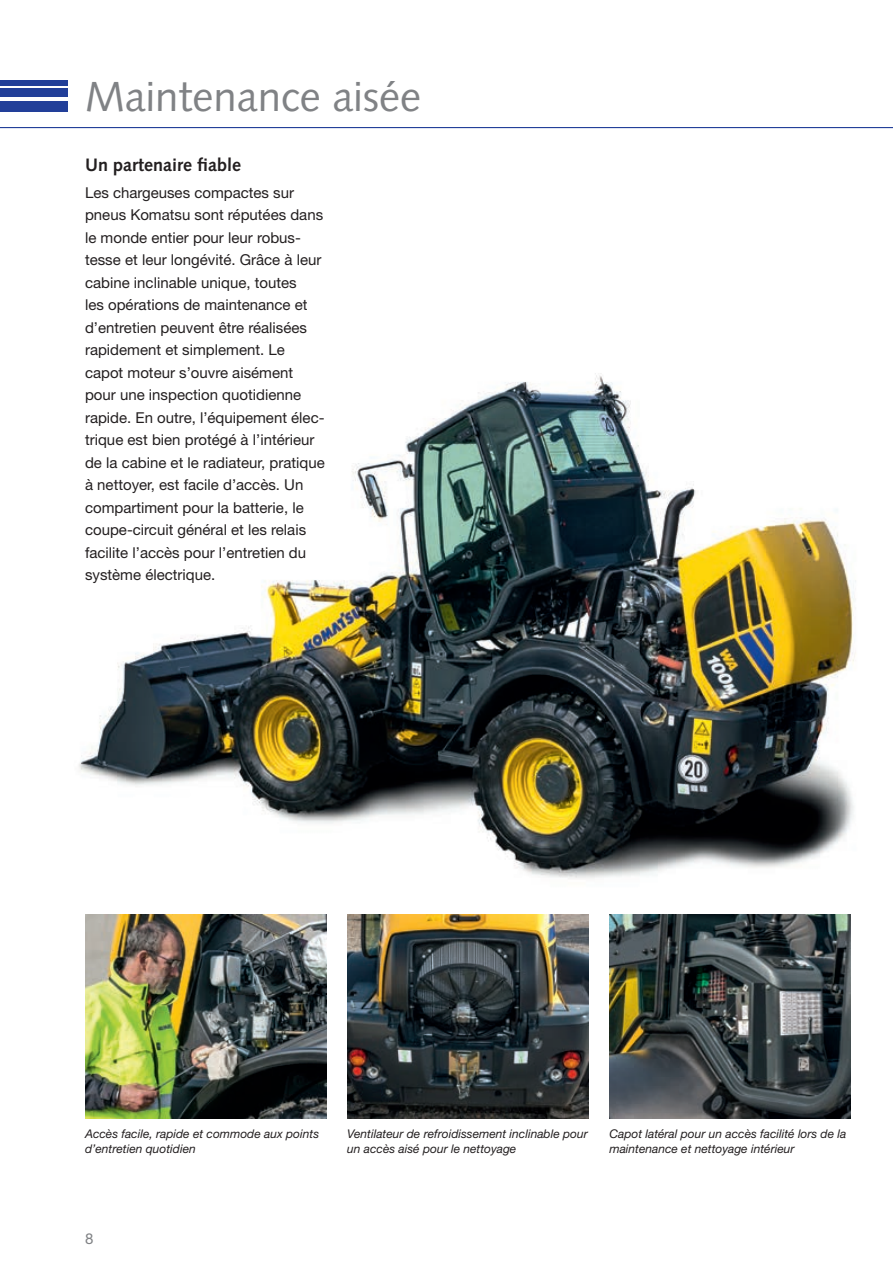
<style>
.page{position:relative;width:893px;height:1263px;background:#fff}
.page>*{position:absolute;margin:0;border:0;box-sizing:border-box;transform-origin:0 0}
.t1{font:42px "Syntax LTCE";color:#808285}
.t2{font:700 18px "Syntax LTCE";color:#231f20}
.t3{font:15px/22.5px "Helvetica Neue LT Pro";color:#231f20}
.t4{font:15px "Helvetica Neue LT Pro";color:#808285}
.t5{font:italic 12px/15px "Helvetica Neue LT Pro";color:#231f20}
</style>
<div class="page">
<img style="left:79px;top:373px;width:777px;height:506px">
<hr style="left:0;top:127px;width:893px;height:1px;background:#223f99">
<div style="left:0;top:101px;width:68px;height:10px;background:#223f99"></div>
<div style="left:0;top:89px;width:68px;height:8px;background:#223f99"></div>
<div style="left:0;top:80px;width:68px;height:5px;background:#223f99"></div>
<img style="left:85px;top:914px;width:241px;height:204px">
<img style="left:609px;top:914px;width:241px;height:204px">
<img style="left:347px;top:914px;width:241px;height:204px">
<h1 class="t1" style="left:85px;top:72px;width:337px">Maintenance aisée</h1>
<p class="t2" style="left:85px;top:154px;width:158px">Un partenaire fiable</p>
<p class="t3" style="left:85px;top:181px;width:241px">Les chargeuses compactes sur pneus Komatsu sont réputées dans le monde entier pour leur robus&shy;tesse et leur longévité. Grâce à leur cabine inclinable unique, toutes<br>les opérations de maintenance et d’entretien peuvent être réalisées rapidement et simplement. Le capot moteur s’ouvre aisément pour une inspection quotidienne rapide. En outre, l’équipement élec&shy;trique est bien protégé à l’intérieur de la cabine et le radiateur, pratique à nettoyer, est facile d’accès. Un compartiment pour la batterie, le coupe-circuit général et les relais facilite l’accès pour l’entretien du système électrique.</p>
<p class="t5" style="left:85px;top:1126px;width:236px">Accès facile, rapide et commode aux points d’entretien quotidien</p>
<p class="t5" style="left:347px;top:1126px;width:242px">Ventilateur de refroidissement inclinable pour un accès aisé pour le nettoyage</p>
<p class="t5" style="left:609px;top:1126px;width:238px">Capot latéral pour un accès facilité lors de la maintenance et nettoyage intérieur</p>
<p class="t4" style="left:85px;top:1229px;width:10px">8</p>
</div>
